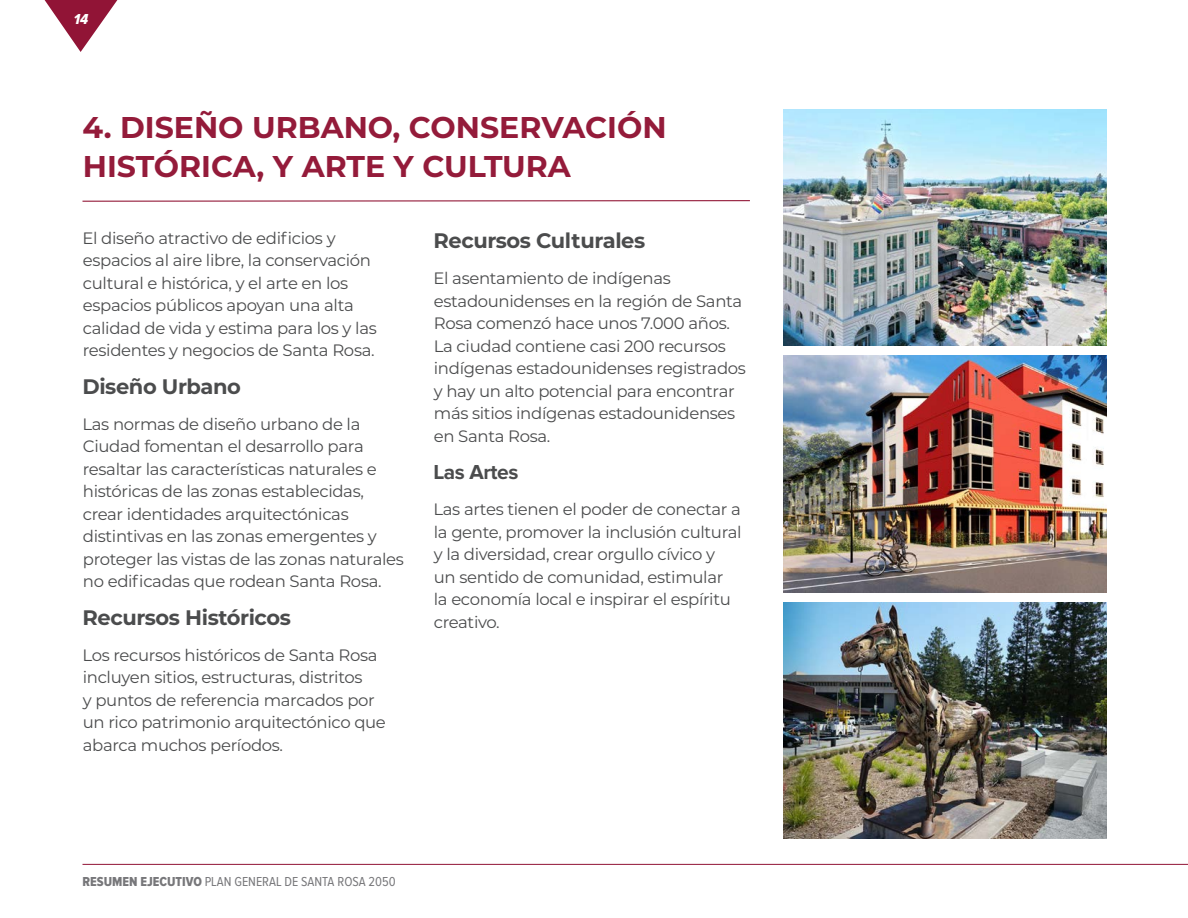
<style>
.page{position:relative;width:1188px;height:918px;background:#fff}
.page>*{position:absolute;margin:0;border:0;box-sizing:border-box;transform-origin:0 0}
.subhead1{font:700 30px/39px "Montserrat";color:#941b3a}
.station_number{font:700 21px "Montserrat";letter-spacing:-.02em;color:#4b4c4d}
.station_number-2{font:700 21px "Proxima Nova";letter-spacing:-.02em;color:#4b4c4d}
.station_number-3{font:16.5px/22.5px "Montserrat";letter-spacing:-.02em;color:#4b4c4d}
.t1{font:15px "Proxima Nova Cond Extrabld It";color:#fff}
.t2{font:13.5px "Proxima Nova Cond";color:#77777a}
.s1{font-family:"Proxima Nova Cond Extrabld"}
</style>
<div class="page">
<hr style="left:82px;top:864px;width:1106px;height:1px;background:#911436">
<svg style="left:45px;top:0;width:72px;height:52px"></svg>
<svg style="left:82px;top:200px;width:668px;height:2px"></svg>
<img style="left:784px;top:110px;width:323px;height:236px">
<img style="left:783px;top:602px;width:324px;height:236px">
<img style="left:783px;top:356px;width:324px;height:236px">
<p class="t1" style="left:74px;top:10px;width:16px">14</p>
<p class="subhead1" style="left:83px;top:106px;width:586px">4. DISEÑO URBANO, CONSERVACIÓN<br>HISTÓRICA, Y ARTE Y CULTURA</p>
<p class="station_number-3" style="left:83px;top:226px;width:296px">El diseño atractivo de edificios y espacios al aire libre, la conservación cultural e histórica, y el arte en los espacios públicos apoyan una alta calidad de vida y estima para los y las residentes y negocios de Santa Rosa.</p>
<p class="station_number" style="left:83px;top:371px;width:160px">Diseño Urbano</p>
<p class="station_number-3" style="left:83px;top:412px;width:323px">Las normas de diseño urbano de la Ciudad fomentan el desarrollo para resaltar las características naturales e históricas de las zonas establecidas, crear identidades arquitectónicas distintivas en las zonas emergentes y proteger las vistas de las zonas naturales no edificadas que rodean Santa Rosa.</p>
<p class="station_number" style="left:83px;top:602px;width:210px">Recursos Históricos</p>
<p class="station_number-3" style="left:83px;top:643px;width:305px">Los recursos históricos de Santa Rosa incluyen sitios, estructuras, distritos<br>y puntos de referencia marcados por un rico patrimonio arquitectónico que abarca muchos períodos.</p>
<p class="station_number" style="left:434px;top:226px;width:213px">Recursos Culturales</p>
<p class="station_number-3" style="left:434px;top:267px;width:314px">El asentamiento de indígenas estadounidenses en la región de Santa Rosa comenzó hace unos 7.000 años.<br>La ciudad contiene casi 200 recursos indígenas estadounidenses registrados y hay un alto potencial para encontrar más sitios indígenas estadounidenses en Santa Rosa.</p>
<p class="station_number-2" style="left:434px;top:460px;width:86px">Las Artes</p>
<p class="station_number-3" style="left:434px;top:498px;width:310px">Las artes tienen el poder de conectar a la gente, promover la inclusión cultural y la diversidad, crear orgullo cívico y<br>un sentido de comunidad, estimular<br>la economía local e inspirar el espíritu creativo.</p>
<p class="t2" style="left:82px;top:875px;width:315px"><span class="s1">RESUMEN EJECUTIVO</span> PLAN GENERAL DE SANTA ROSA 2050</p>
</div>
